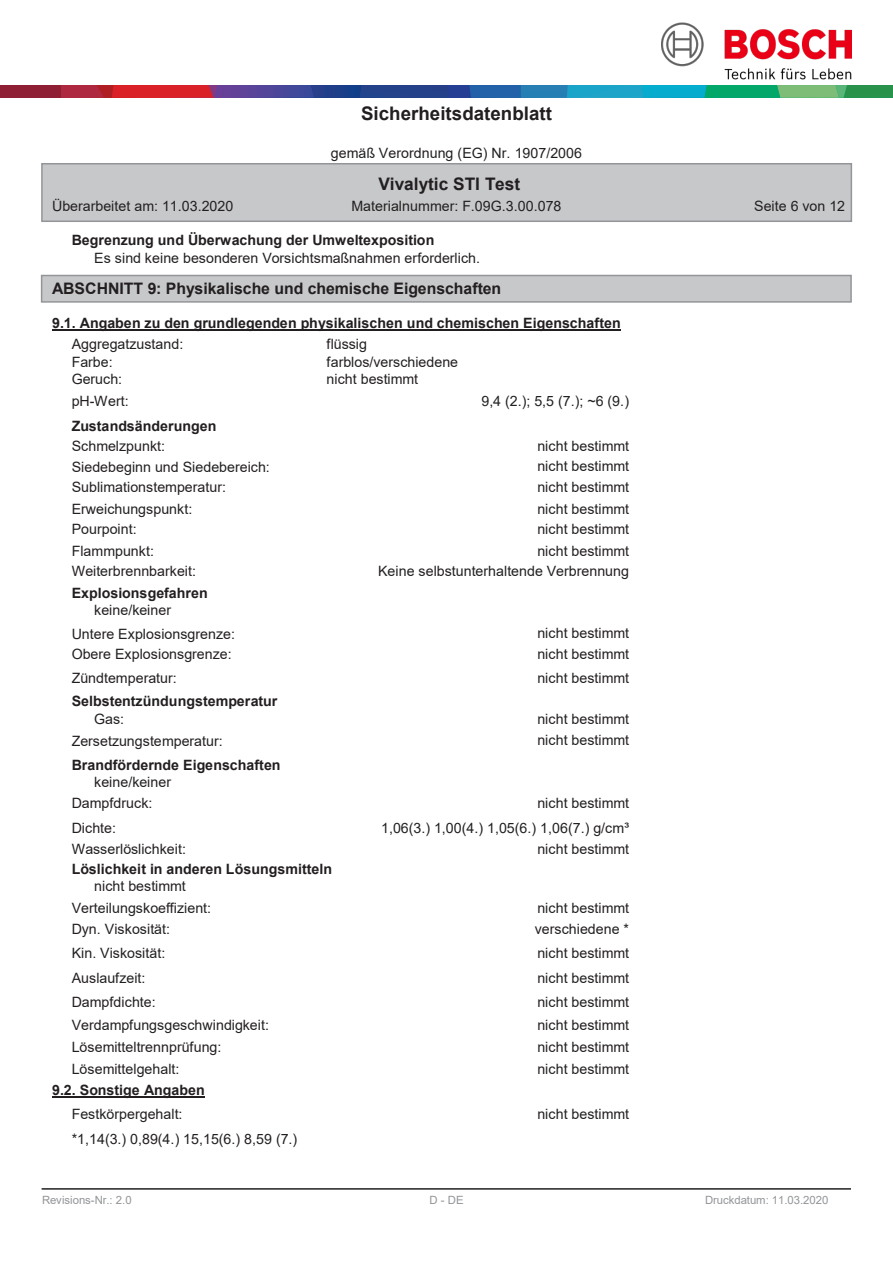
<style>
.page{position:relative;width:893px;height:1263px;background:#fff}
.page>*{position:absolute;margin:0;border:0;box-sizing:border-box;transform-origin:0 0}
.t1{font:700 18.75px "Arial";color:#231f20}
.t2{font:700 17.25px "Arial";letter-spacing:-.005em;color:#231f20}
.t3{font:700 15.9px "Arial";color:#231f20}
.t4{font:14.25px "Arial";color:#231f20}
.t5{font:700 14.25px/19.5px "Arial";color:#231f20}
.t6{font:11.4px "Arial";color:#939598}
.s1{font-weight:400}
</style>
<div class="page">
<img style="left:661px;top:22px;width:190px;height:58px">
<div style="left:0;top:85px;width:61px;height:13px;background:#8f1f35"></div>
<svg style="left:61px;top:85px;width:832px;height:13px;background:#486982"></svg>
<div style="left:42px;top:164px;width:809px;height:57px;background:#c7c8ca"></div>
<div style="left:41px;top:163px;width:811px;height:59px;border:2px solid #939598"></div>
<div style="left:42px;top:275px;width:809px;height:27px;background:#c7c8ca"></div>
<div style="left:41px;top:275px;width:811px;height:28px;border:2px solid #939598"></div>
<hr style="left:42px;top:1188px;width:809px;height:2px;background:#231f20">
<hr style="left:52px;top:330px;width:569px;height:1px;background:#231f20">
<hr style="left:52px;top:1097px;width:153px;height:1px;background:#231f20">
<p class="t1" style="left:361px;top:101px;width:192px">Sicherheitsdatenblatt</p>
<p class="t4" style="left:331px;top:143px;width:253px">gemäß Verordnung (EG) Nr. 1907/2006</p>
<p class="t2" style="left:378px;top:171px;width:143px">Vivalytic STI Test</p>
<p class="t4" style="left:52px;top:196px;width:183px">Überarbeitet am: 11.03.2020</p>
<p class="t4" style="left:352px;top:196px;width:211px">Materialnummer: F.09G.3.00.078</p>
<p class="t4" style="left:754px;top:196px;width:93px">Seite 6 von 12</p>
<p class="t5" style="left:72px;top:230px;width:364px">Begrenzung und Überwachung der Umweltexposition</p>
<p class="t4" style="left:94px;top:248px;width:387px">Es sind keine besonderen Vorsichtsmaßnahmen erforderlich.</p>
<p class="t3" style="left:52px;top:278px;width:451px">ABSCHNITT 9: Physikalische und chemische Eigenschaften</p>
<p class="t5" style="left:52px;top:314px;width:570px">9.1. Angaben zu den grundlegenden physikalischen und chemischen Eigenschaften</p>
<p class="t4" style="left:72px;top:334px;width:113px">Aggregatzustand:</p>
<p class="t4" style="left:327px;top:334px;width:42px">flüssig</p>
<p class="t4" style="left:72px;top:352px;width:43px">Farbe:</p>
<p class="t4" style="left:327px;top:352px;width:133px">farblos/verschiedene</p>
<p class="t4" style="left:72px;top:370px;width:52px">Geruch:</p>
<p class="t4" style="left:327px;top:370px;width:93px">nicht bestimmt</p>
<p class="t4" style="left:72px;top:391px;width:59px">pH-Wert:</p>
<p class="t4" style="left:481px;top:391px;width:149px">9,4 (2.); 5,5 (7.); ~6 (9.)</p>
<p class="t5" style="left:72px;top:417px;width:146px">Zustandsänderungen<br><span class="s1">Schmelzpunkt:</span></p>
<p class="t4" style="left:537px;top:436px;width:93px">nicht bestimmt</p>
<p class="t4" style="left:72px;top:457px;width:200px">Siedebeginn und Siedebereich:</p>
<p class="t4" style="left:537px;top:457px;width:93px">nicht bestimmt</p>
<p class="t4" style="left:72px;top:478px;width:156px">Sublimationstemperatur:</p>
<p class="t4" style="left:537px;top:478px;width:93px">nicht bestimmt</p>
<p class="t4" style="left:72px;top:499px;width:122px">Erweichungspunkt:</p>
<p class="t4" style="left:537px;top:499px;width:93px">nicht bestimmt</p>
<p class="t4" style="left:72px;top:519px;width:66px">Pourpoint:</p>
<p class="t4" style="left:537px;top:519px;width:93px">nicht bestimmt</p>
<p class="t4" style="left:72px;top:541px;width:84px">Flammpunkt:</p>
<p class="t4" style="left:537px;top:541px;width:93px">nicht bestimmt</p>
<p class="t4" style="left:72px;top:561px;width:126px">Weiterbrennbarkeit:</p>
<p class="t4" style="left:378px;top:561px;width:252px">Keine selbstunterhaltende Verbrennung</p>
<p class="t4" style="left:94px;top:601px;width:78px">keine/keiner</p>
<p class="t5" style="left:72px;top:584px;width:138px">Explosionsgefahren</p>
<p class="t4" style="left:72px;top:624px;width:165px">Untere Explosionsgrenze:</p>
<p class="t4" style="left:537px;top:623px;width:93px">nicht bestimmt</p>
<p class="t4" style="left:72px;top:644px;width:162px">Obere Explosionsgrenze:</p>
<p class="t4" style="left:537px;top:644px;width:93px">nicht bestimmt</p>
<p class="t4" style="left:72px;top:668px;width:107px">Zündtemperatur:</p>
<p class="t4" style="left:537px;top:668px;width:93px">nicht bestimmt</p>
<p class="t5" style="left:94px;top:693px;width:185px;line-height:17.2px;text-indent:-22px">Selbstentzündungstemperatur<br><span class="s1">Gas:</span></p>
<p class="t4" style="left:537px;top:709px;width:93px">nicht bestimmt</p>
<p class="t4" style="left:72px;top:731px;width:153px">Zersetzungstemperatur:</p>
<p class="t4" style="left:537px;top:731px;width:93px">nicht bestimmt</p>
<p class="t4" style="left:94px;top:772px;width:78px">keine/keiner</p>
<p class="t5" style="left:72px;top:755px;width:210px">Brandfördernde Eigenschaften</p>
<p class="t4" style="left:72px;top:794px;width:82px">Dampfdruck:</p>
<p class="t4" style="left:537px;top:793px;width:93px">nicht bestimmt</p>
<p class="t4" style="left:72px;top:818px;width:46px">Dichte:</p>
<p class="t4" style="left:381px;top:818px;width:249px">1,06(3.) 1,00(4.) 1,05(6.) 1,06(7.) g/cm³</p>
<p class="t4" style="left:72px;top:839px;width:116px">Wasserlöslichkeit:</p>
<p class="t4" style="left:537px;top:839px;width:93px">nicht bestimmt</p>
<p class="t5" style="left:94px;top:860px;width:240px;line-height:17.4px;text-indent:-22px">Löslichkeit in anderen Lösungsmitteln <span class="s1">nicht bestimmt</span></p>
<p class="t4" style="left:72px;top:898px;width:141px">Verteilungskoeffizient:</p>
<p class="t4" style="left:537px;top:898px;width:93px">nicht bestimmt</p>
<p class="t4" style="left:72px;top:919px;width:100px">Dyn. Viskosität:</p>
<p class="t4" style="left:535px;top:919px;width:96px">verschiedene *</p>
<p class="t4" style="left:72px;top:943px;width:95px">Kin. Viskosität:</p>
<p class="t4" style="left:537px;top:943px;width:93px">nicht bestimmt</p>
<p class="t4" style="left:72px;top:968px;width:75px">Auslaufzeit:</p>
<p class="t4" style="left:537px;top:968px;width:93px">nicht bestimmt</p>
<p class="t4" style="left:72px;top:992px;width:86px">Dampfdichte:</p>
<p class="t4" style="left:537px;top:992px;width:93px">nicht bestimmt</p>
<p class="t4" style="left:72px;top:1015px;width:199px">Verdampfungsgeschwindigkeit:</p>
<p class="t4" style="left:537px;top:1015px;width:93px">nicht bestimmt</p>
<p class="t4" style="left:72px;top:1037px;width:151px">Lösemitteltrennprüfung:</p>
<p class="t4" style="left:537px;top:1037px;width:93px">nicht bestimmt</p>
<p class="t4" style="left:72px;top:1059px;width:109px">Lösemittelgehalt:</p>
<p class="t4" style="left:537px;top:1059px;width:93px">nicht bestimmt</p>
<p class="t5" style="left:52px;top:1078px;width:154px;line-height:23.7px;text-align:center">9.2. Sonstige Angaben<br><span class="s1">Festkörpergehalt:</span></p>
<p class="t4" style="left:537px;top:1104px;width:93px">nicht bestimmt</p>
<p class="t4" style="left:72px;top:1129px;width:227px">*1,14(3.) 0,89(4.) 15,15(6.) 8,59 (7.)</p>
<p class="t6" style="left:42px;top:1192px;width:91px">Revisions-Nr.: 2.0</p>
<p class="t6" style="left:430px;top:1192px;width:36px">D-DE</p>
<p class="t6" style="left:705px;top:1192px;width:125px">Druckdatum: 11.03.2020</p>
</div>
